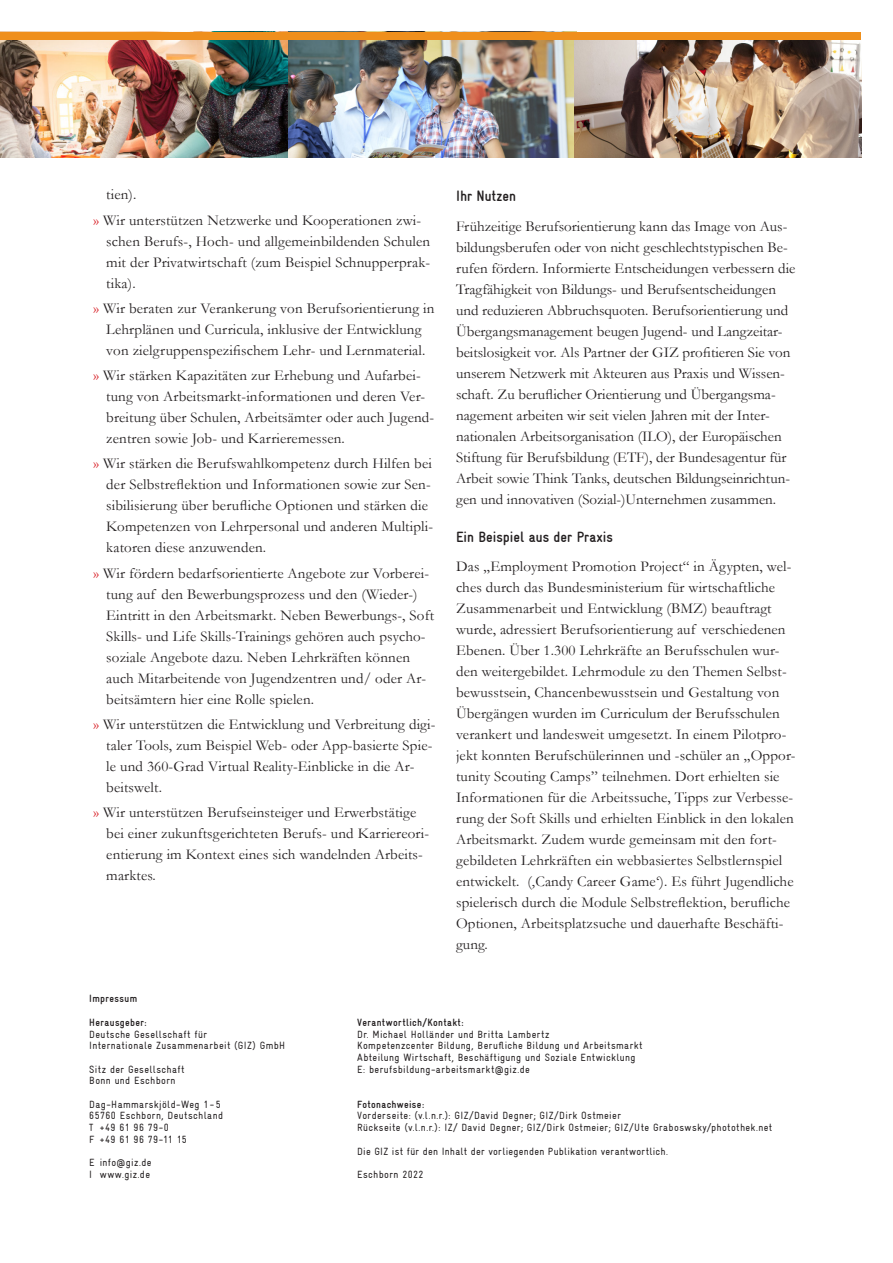
<style>
.page{position:relative;width:893px;height:1263px;background:#fff}
.page>*{position:absolute;margin:0;border:0;box-sizing:border-box;transform-origin:0 0}
.Fliesstext{font:15px/21px "Garamond";letter-spacing:.01em;color:#231f20}
.Überschrift{font:15px/21px "Garamond";color:#231f20}
.Überschrift-2{font:700 condensed 15px "GIZ Gravur TT";color:#231f20}
.t1{font:condensed 10.5px/11.7px "GIZ Gravur TT";letter-spacing:.035em;color:#231f20}
.t2{font:700 condensed 10.5px "GIZ Gravur TT";letter-spacing:.035em;color:#231f20}
.s1{color:#d81c23}
</style>
<div class="page">
<img style="left:287px;top:39px;width:287px;height:119px">
<img style="left:0;top:39px;width:287px;height:119px">
<img style="left:574px;top:39px;width:287px;height:119px">
<div style="left:0;top:32px;width:861px;height:7px;background:#ef8f1c"></div>
<p class="Fliesstext" style="left:106px;top:184px;width:32px">tien).</p>
<p class="Fliesstext" style="left:106px;top:209px;width:325px;text-indent:-13px"><span class="s1">»</span> Wir unterstützen Netzwerke und Kooperationen zwi&shy;schen Berufs-, Hoch- und allgemeinbildenden Schulen mit der Privatwirtschaft (zum Beispiel Schnupperprak&shy;tika).</p>
<p class="Fliesstext" style="left:94px;top:297px;width:342px;text-align:center"><span class="s1">»</span> Wir beraten zur Verankerung von Berufsorientierung in<br>Lehrplänen und Curricula, inklusive der Entwicklung von zielgruppenspezifischem Lehr- und Lernmaterial.</p>
<p class="Fliesstext" style="left:106px;top:364px;width:330px;text-indent:-13px"><span class="s1">»</span> Wir stärken Kapazitäten zur Erhebung und Aufarbei&shy;tung von Arbeitsmarkt-informationen und deren Ver&shy;breitung über Schulen, Arbeitsämter oder auch Jugend&shy;zentren sowie Job- und Karrieremessen.</p>
<p class="Fliesstext" style="left:106px;top:453px;width:328px;text-indent:-13px"><span class="s1">»</span> Wir stärken die Berufswahlkompetenz durch Hilfen bei der Selbstreflektion und Informationen sowie zur Sen&shy;sibilisierung über berufliche Optionen und stärken die Kompetenzen von Lehrpersonal und anderen Multipli&shy;katoren diese anzuwenden.</p>
<p class="Fliesstext" style="left:106px;top:562px;width:329px;text-indent:-13px"><span class="s1">»</span> Wir fördern bedarfsorientierte Angebote zur Vorberei&shy;tung auf den Bewerbungsprozess und den (Wieder-)<br>Eintritt in den Arbeitsmarkt. Neben Bewerbungs-, Soft Skills- und Life Skills-Trainings gehören auch psycho&shy;soziale Angebote dazu. Neben Lehrkräften können auch Mitarbeitende von Jugendzentren und/ oder Ar&shy;beitsämtern hier eine Rolle spielen.</p>
<p class="Fliesstext" style="left:106px;top:713px;width:331px;text-indent:-13px"><span class="s1">»</span> Wir unterstützen die Entwicklung und Verbreitung digi&shy;taler Tools, zum Beispiel Web- oder App-basierte Spie&shy;le und 360-Grad Virtual Reality-Einblicke in die Ar&shy;beitswelt.</p>
<p class="Fliesstext" style="left:106px;top:801px;width:324px;text-indent:-13px"><span class="s1">»</span> Wir unterstützen Berufseinsteiger und Erwerbstätige bei einer zukunftsgerichteten Berufs- und Karriereori&shy;entierung im Kontext eines sich wandelnden Arbeits&shy;marktes.</p>
<p class="Überschrift-2" style="left:456px;top:188px;width:61px">Ihr Nutzen</p>
<p class="Überschrift" style="left:456px;top:215px;width:341px">Frühzeitige Berufsorientierung kann das Image von Aus&shy;bildungsberufen oder von nicht geschlechtstypischen Be&shy;rufen fördern. Informierte Entscheidungen verbessern die Tragfähigkeit von Bildungs- und Berufsentscheidungen und reduzieren Abbruchsquoten. Berufsorientierung und Übergangsmanagement beugen Jugend- und Langzeitar&shy;beitslosigkeit vor. Als Partner der GIZ profitieren Sie von unserem Netzwerk mit Akteuren aus Praxis und Wissen&shy;schaft. Zu beruflicher Orientierung und Übergangsma&shy;nagement arbeiten wir seit vielen Jahren mit der Inter&shy;nationalen Arbeitsorganisation (ILO), der Europäischen Stiftung für Berufsbildung (ETF), der Bundesagentur für Arbeit sowie Think Tanks, deutschen Bildungseinrichtun&shy;gen und innovativen (Sozial-)Unternehmen zusammen.</p>
<p class="Überschrift-2" style="left:456px;top:528px;width:158px">Ein Beispiel aus der Praxis</p>
<p class="Fliesstext" style="left:456px;top:556px;width:341px">Das „Employment Promotion Project“ in Ägypten, wel&shy;ches durch das Bundesministerium für wirtschaftliche Zusammenarbeit und Entwicklung (BMZ) beauftragt wurde, adressiert Berufsorientierung auf verschiedenen Ebenen. Über 1.300 Lehrkräfte an Berufsschulen wur&shy;den weitergebildet. Lehrmodule zu den Themen Selbst&shy;bewusstsein, Chancenbewusstsein und Gestaltung von Übergängen wurden im Curriculum der Berufsschulen verankert und landesweit umgesetzt. In einem Pilotpro&shy;jekt konnten Berufschülerinnen und -schüler an „Oppor&shy;tunity Scouting Camps” teilnehmen. Dort erhielten sie Informationen für die Arbeitssuche, Tipps zur Verbesse&shy;rung der Soft Skills und erhielten Einblick in den lokalen Arbeitsmarkt. Zudem wurde gemeinsam mit den fort&shy;gebildeten Lehrkräften ein webbasiertes Selbstlernspiel entwickelt. (‚Candy Career Game‘). Es führt Jugendliche spielerisch durch die Module Selbstreflektion, berufliche Optionen, Arbeitsplatzsuche und dauerhafte Beschäfti&shy;gung.</p>
<p class="t2" style="left:89px;top:993px;width:49px">Impressum</p>
<p class="t2" style="left:89px;top:1016px;width:59px">Herausgeber:</p>
<p class="t1" style="left:89px;top:1028px;width:197px">Deutsche Gesellschaft für<br>Internationale Zusammenarbeit (GIZ) GmbH</p>
<p class="t1" style="left:89px;top:1063px;width:97px">Sitz der Gesellschaft<br>Bonn und Eschborn</p>
<p class="t1" style="left:89px;top:1098px;width:135px">Dag-Hammarskjöld-Weg 1-5<br>65760 Eschborn, Deutschland<br>T +49 61 96 79-0<br>F +49 61 96 79-11 15</p>
<p class="t1" style="left:89px;top:1157px;width:64px">E info@giz.de<br>I www.giz.de</p>
<p class="t2" style="left:357px;top:1016px;width:108px">Verantwortlich/Kontakt:</p>
<p class="t1" style="left:357px;top:1028px;width:194px">Dr. Michael Holländer und Britta Lambertz</p>
<p class="t1" style="left:357px;top:1040px;width:287px">Kompetenzcenter Bildung, Berufliche Bildung und Arbeitsmarkt</p>
<p class="t1" style="left:357px;top:1051px;width:280px">Abteilung Wirtschaft, Beschäftigung und Soziale Entwicklung</p>
<p class="t1" style="left:357px;top:1063px;width:174px">E: berufsbildung-arbeitsmarkt@giz.de</p>
<p class="t2" style="left:357px;top:1098px;width:69px">Fotonachweise:</p>
<p class="t1" style="left:357px;top:1110px;width:265px">Vorderseite: (v.l.n.r.): GIZ/David Degner; GIZ/Dirk Ostmeier</p>
<p class="t1" style="left:357px;top:1122px;width:417px">Rückseite (v.l.n.r.): IZ/ David Degner; GIZ/Dirk Ostmeier; GIZ/Ute Graboswsky/photothek.net</p>
<p class="t1" style="left:357px;top:1145px;width:312px">Die GIZ ist für den Inhalt der vorliegenden Publikation verantwortlich.</p>
<p class="t1" style="left:357px;top:1168px;width:68px">Eschborn 2022</p>
</div>
